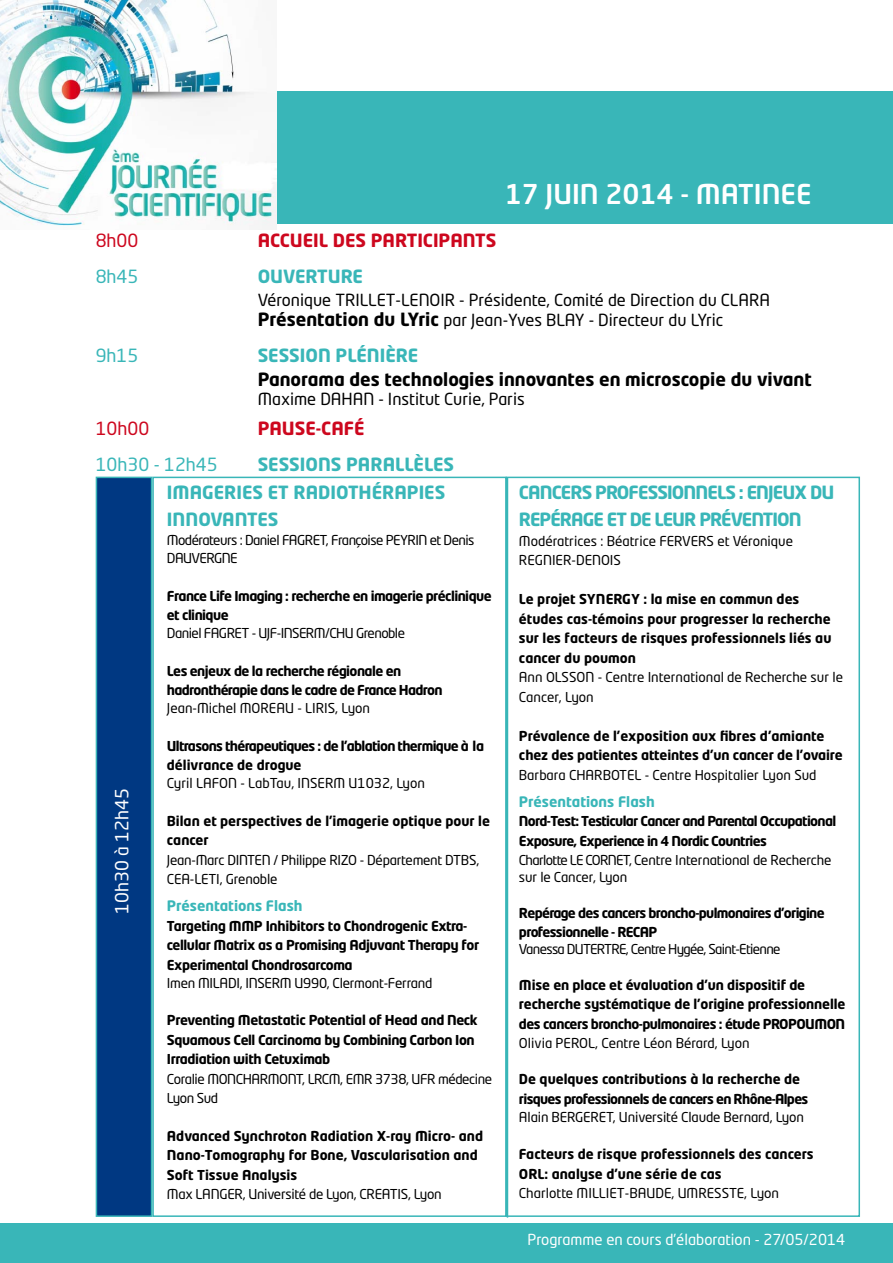
<style>
.page{position:relative;width:893px;height:1263px;background:#fff}
.page>*{position:absolute;margin:0;border:0;box-sizing:border-box;transform-origin:0 0}
.t1{font:500 27px "Neo Tech Std";color:#fff}
.t2{font:700 18px "Neo Tech Std";color:#39b6b8}
.t3{font:700 18px "Neo Tech Std";color:#000}
.t4{font:700 18px/27px "Neo Tech Std";letter-spacing:-.05em;color:#39b6b8}
.t5{font:700 18px "Neo Tech Std";color:#cd071e}
.t6{font:18px "Neo Tech Std";color:#39b6b8}
.t7{font:18px "Neo Tech Std";color:#fff}
.t8{font:18px "Neo Tech Std";color:#cd071e}
.t9{font:16.5px/19.5px "Neo Tech Std";color:#000}
.t10{font:15px "Neo Tech Std";color:#fff}
.t11{font:700 14.25px "Neo Tech Std";color:#39b6b8}
.t12{font:700 13.5px/19.5px "Neo Tech Std";letter-spacing:-.02em;color:#000}
.t13{font:700 13.5px/19.5px "Neo Tech Std";letter-spacing:-.05em;color:#000}
.t14{font:700 13.5px/19.5px "Neo Tech Std";color:#000}
.t15{font:13.5px/19.5px "Neo Tech Std";letter-spacing:-.02em;color:#000}
.t16{font:13.5px/19.5px "Neo Tech Std";color:#000}
.t17{font:13.5px/18px "Neo Tech Std";letter-spacing:-.04em;color:#000}
.t18{font:700 13.5px/19.5px "Neo Tech Std";letter-spacing:-.04em;color:#000}
.t19{font:13.5px "Neo Tech Std";letter-spacing:-.05em;color:#000}
.s1{font-weight:700;font-size:18px}
</style>
<div class="page">
<div style="left:278px;top:91px;width:615px;height:133px;background:#39b6b8"></div>
<div style="left:96px;top:477px;width:56px;height:740px;background:#003882;border:2px solid #39b6b8"></div>
<div style="left:152px;top:477px;width:355px;height:740px;border:2px solid #39b6b8"></div>
<div style="left:506px;top:477px;width:354px;height:740px;border:2px solid #39b6b8"></div>
<div style="left:0;top:1224px;width:893px;height:39px;background:#39b6b8"></div>
<img style="left:0;top:0;width:276px;height:230px">
<h1 class="t1" style="left:505px;top:177px;width:291px">17 JUIN 2014 - MATINEE</h1>
<h2 class="t8" style="left:96px;top:229px;width:44px">8h00</h2>
<h2 class="t5" style="left:258px;top:228px;width:240px">Accueil des participants</h2>
<h2 class="t6" style="left:96px;top:265px;width:44px">8h45</h2>
<h2 class="t2" style="left:258px;top:264px;width:107px">Ouverture</h2>
<p class="t9" style="left:258px;top:290px;width:514px">Véronique TRILLET-LENOIR - Présidente, Comité de Direction du CLARA<br><span class="s1">Présentation du LYric</span> par Jean-Yves BLAY - Directeur du LYric</p>
<h2 class="t6" style="left:96px;top:344px;width:44px">9h15</h2>
<h2 class="t2" style="left:258px;top:344px;width:162px">session plénière</h2>
<h2 class="t3" style="left:258px;top:367px;width:555px">Panorama des technologies innovantes en microscopie du vivant</h2>
<p class="t9" style="left:258px;top:389px;width:269px">Maxime DAHAN - Institut Curie, Paris</p>
<h2 class="t8" style="left:96px;top:417px;width:55px">10h00</h2>
<h2 class="t5" style="left:258px;top:417px;width:36px">PAUSE</h2>
<h2 class="t5" style="left:316px;top:417px;width:50px">-CAFé</h2>
<h2 class="t6" style="left:96px;top:453px;width:124px">10h30 - 12h45</h2>
<h2 class="t2" style="left:258px;top:453px;width:198px">sessions parallèles</h2>
<h2 class="t7" style="left:111px;top:914px;width:127px;rotate:-90deg">10h30 à 12h45</h2>
<h2 class="t2" style="left:167px;top:480px;width:58px">IMAGERIES</h2>
<h2 class="t2" style="left:268px;top:480px;width:150px">ET RADIOTHéRAPIES</h2>
<h2 class="t2" style="left:167px;top:507px;width:80px">INNOVANTES</h2>
<p class="t17" style="left:167px;top:531px;width:309px">Modérateurs : Daniel FAGRET, Françoise PEYRIN et Denis<br>DAUVERGNE</p>
<p class="t18" style="left:167px;top:585px;width:326px">France Life Imaging : recherche en imagerie préclinique et clinique</p>
<p class="t17" style="left:167px;top:624px;width:53px">Daniel Fagret</p>
<p class="t17" style="left:252px;top:624px;width:155px">- UJF-INSERM/CHU Grenoble</p>
<p class="t13" style="left:167px;top:660px;width:277px">Les enjeux de la recherche régionale en hadronthérapie dans le cadre de France Hadron</p>
<p class="t16" style="left:167px;top:698px;width:205px">Jean-Michel MOREAU - LIRIS, Lyon</p>
<p class="t13" style="left:167px;top:735px;width:319px">Ultrasons thérapeutiques : de l’ablation thermique à la délivrance de drogue</p>
<p class="t16" style="left:167px;top:773px;width:260px">Cyril LAFON - LabTau, INSERM U1032, Lyon</p>
<p class="t14" style="left:167px;top:810px;width:325px">Bilan et perspectives de l’imagerie optique pour le cancer</p>
<p class="t15" style="left:167px;top:850px;width:314px">Jean-Marc DINTEN / Philippe RIZO - Département DTBS,<br>CEA-LETI, Grenoble</p>
<p class="t11" style="left:167px;top:897px;width:137px">Présentations Flash</p>
<p class="t12" style="left:167px;top:915px;width:314px">Targeting MMP Inhibitors to Chondrogenic Extra&shy;cellular Matrix as a Promising Adjuvant Therapy for<br>Experimental Chondrosarcoma</p>
<p class="t15" style="left:167px;top:973px;width:267px">Imen MILADI, INSERM U990, Clermont-Ferrand</p>
<p class="t12" style="left:167px;top:1010px;width:312px">Preventing Metastatic Potential of Head and Neck<br>Squamous Cell Carcinoma by Combining Carbon Ion<br>Irradiation with Cetuximab</p>
<p class="t15" style="left:167px;top:1069px;width:327px">Coralie MONCHARMONT, LRCM, EMR 3738, UFR médecine<br>Lyon Sud</p>
<p class="t14" style="left:167px;top:1125px;width:318px">Advanced Synchroton Radiation X-ray Micro- and<br>Nano-Tomography for Bone, Vascularisation and<br>Soft Tissue Analysis</p>
<p class="t15" style="left:167px;top:1184px;width:276px">Max LANGER, Université de Lyon, CREATIS, Lyon</p>
<h2 class="t4" style="left:519px;top:478px;width:317px;text-indent:220px">: enjeux du repérage et de leur prévention</h2>
<p class="t16" style="left:519px;top:531px;width:276px">Modératrices : Béatrice FERVERS et Véronique<br>REGNIER-DENOIS</p>
<p class="t12" style="left:519px;top:589px;width:87px">Le projet SYNER</p>
<h2 class="t2" style="left:519px;top:481px;width:32px">CANCERS</h2>
<h2 class="t2" style="left:595px;top:481px;width:52px">PROFESSI</h2>
<h2 class="t2" style="left:672px;top:481px;width:23px">ONNELS</h2>
<p class="t14" style="left:519px;top:589px;width:314px;text-indent:103px">GY : la mise en commun des études cas-témoins pour progresser la recherche sur les facteurs de risques professionnels liés au cancer du poumon</p>
<p class="t16" style="left:519px;top:667px;width:326px">Ann OLSSON - Centre International de Recherche sur le<br>Cancer, Lyon</p>
<p class="t12" style="left:519px;top:725px;width:325px">Prévalence de l’exposition aux fibres d’amiante chez des patientes atteintes d’un cancer de l’ovaire</p>
<p class="t16" style="left:519px;top:765px;width:299px">Barbara CHARBOTEL - Centre Hospitalier Lyon Sud</p>
<p class="t11" style="left:519px;top:792px;width:137px">Présentations Flash</p>
<p class="t13" style="left:519px;top:811px;width:319px">Nord-Test: Testicular Cancer and Parental Occupational<br>Exposure, Experience in 4 Nordic Countries</p>
<p class="t15" style="left:519px;top:852px;width:314px;line-height:16.5px">Charlotte LE CORNET, Centre International de Recherche sur le Cancer, Lyon</p>
<p class="t13" style="left:519px;top:902px;width:307px">Repérage des cancers broncho-pulmonaires d’origine professionnelle - RECAP</p>
<p class="t19" style="left:519px;top:940px;width:263px">Vanessa DUTERTRE, Centre Hygée, Saint-Etienne</p>
<p class="t12" style="left:519px;top:974px;width:328px">Mise en place et évaluation d’un dispositif de recherche systématique de l’origine professionnelle des cancers broncho-pulmonaires : étude PROPOUMON</p>
<p class="t16" style="left:519px;top:1033px;width:232px">Olivia PEROL, Centre Léon Bérard, Lyon</p>
<p class="t13" style="left:519px;top:1069px;width:291px">De quelques contributions à la recherche de risques professionnels de cancers en Rhône-Alpes</p>
<p class="t15" style="left:519px;top:1107px;width:286px">Alain BERGERET, Université Claude Bernard, Lyon</p>
<p class="t14" style="left:519px;top:1144px;width:296px">Facteurs de risque professionnels des cancers<br>ORL: analyse d’une série de cas</p>
<p class="t16" style="left:519px;top:1183px;width:262px">Charlotte MILLIET-BAUDE, UMRESSTE, Lyon</p>
<p class="t10" style="left:527px;top:1230px;width:319px">Programme en cours d’élaboration - 27/05/2014</p>
</div>
